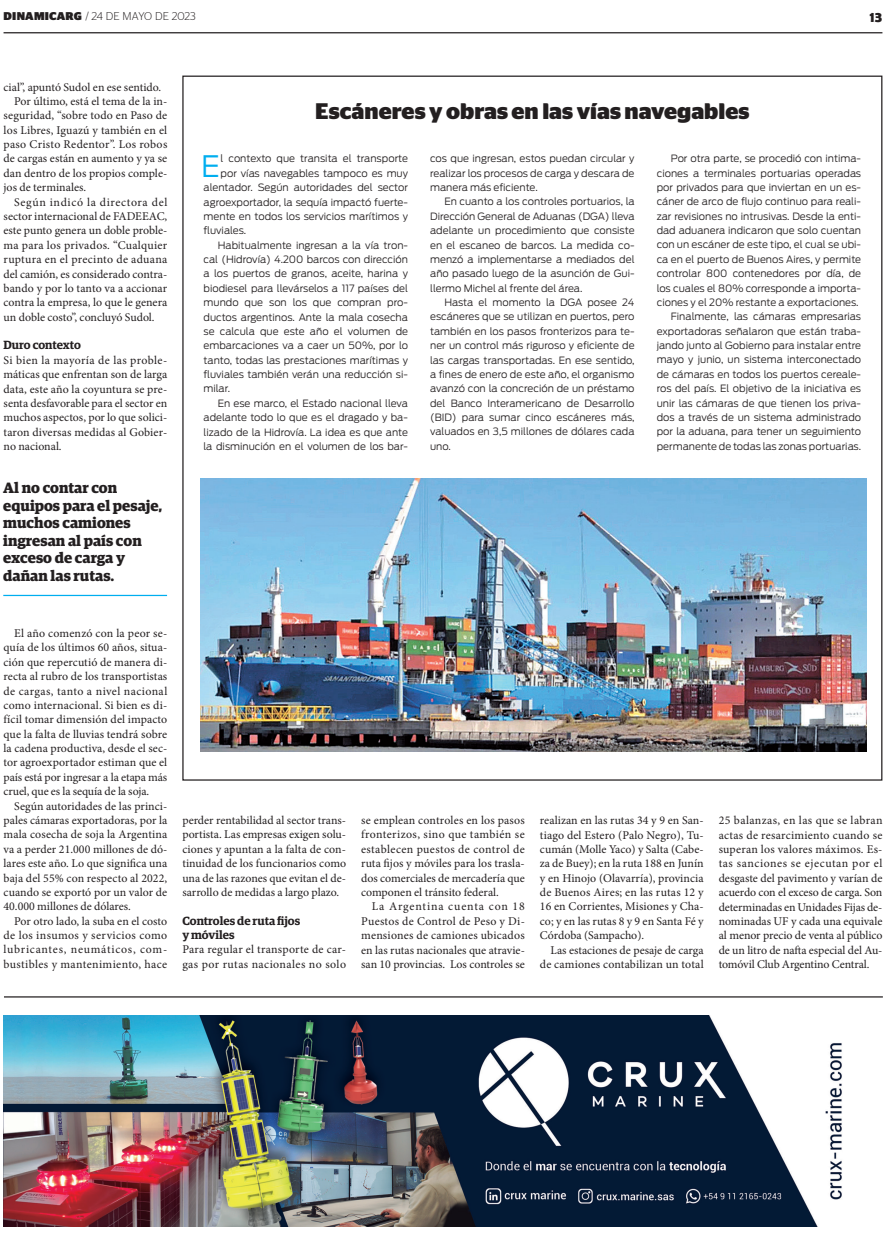
<style>
.page{position:relative;width:886px;height:1235px;background:#fff}
.page>*{position:absolute;margin:0;border:0;box-sizing:border-box;transform-origin:0 0}
.t1{font:300 29.38px "Antenna";color:#00aeef}
.t2{font:700 22.5px "Stag Sans";color:#231f20}
.t3{font:700 15px/17.5px "Guardian Egyp";color:#231f20}
.t4{font:700 15px "Berlin Sans FB Demi";color:#231f20}
.t5{font:11.88px/14.4px "Minion Pro";color:#231f20;text-align:justify}
.t6{font:11.88px/14.4px "Minion Pro";letter-spacing:.025em;color:#231f20}
.t7{font:600 11.88px/14.4px "Guardian Egyp";color:#231f20}
.t8{font:11.88px "Minion Pro";letter-spacing:.05em;color:#231f20}
.t9{font:300 11.25px "Stag Sans";color:#231f20}
.t10{font:300 10px/14.4px "Antenna";color:#231f20;text-align:justify}
.s1{font-weight:900}
</style>
<div class="page">
<hr style="left:4px;top:32px;width:878px;height:1px;background:#231f20">
<img style="left:4px;top:1015px;width:838px;height:211px">
<hr style="left:4px;top:996px;width:878px;height:1px;background:#231f20">
<img style="left:200px;top:479px;width:665px;height:273px">
<hr style="left:3px;top:595px;width:164px;height:1px;background:#00aeef">
<p class="t9" style="left:4px;top:10px;width:193px"><span class="s1">DINAMICARG</span> / 24 DE MAYO DE 2023</p>
<p class="t4" style="left:869px;top:9px;width:14px">13</p>
<p class="t5" style="left:4px;top:80px;width:159px">cial”, apuntó Sudol en ese sentido.</p>
<p class="t5" style="left:14px;top:94px;width:154px">Por último, está el tema de la in-</p>
<p class="t5" style="left:4px;top:108px;width:165px">seguridad, “sobre todo en Paso de</p>
<p class="t5" style="left:4px;top:123px;width:165px">los Libres, Iguazú y también en el</p>
<p class="t6" style="left:4px;top:137px;width:165px">paso Cristo Redentor”. Los robos</p>
<p class="t5" style="left:4px;top:152px;width:165px">de cargas están en aumento y ya se</p>
<p class="t5" style="left:4px;top:166px;width:165px">dan dentro de los propios comple-</p>
<p class="t5" style="left:4px;top:180px;width:84px">jos de terminales.</p>
<p class="t8" style="left:14px;top:194px;width:155px">Según indicó la directora del</p>
<p class="t5" style="left:4px;top:209px;width:165px">sector internacional de FADEEAC,</p>
<p class="t5" style="left:4px;top:223px;width:165px">este punto genera un doble proble-</p>
<p class="t6" style="left:4px;top:238px;width:165px">ma para los privados. “Cualquier</p>
<p class="t6" style="left:4px;top:252px;width:165px">ruptura en el precinto de aduana</p>
<p class="t5" style="left:4px;top:267px;width:165px">del camión, es considerado contra-</p>
<p class="t5" style="left:4px;top:281px;width:165px">bando y por lo tanto va a accionar</p>
<p class="t5" style="left:4px;top:295px;width:165px">contra la empresa, lo que le genera</p>
<p class="t5" style="left:4px;top:310px;width:152px">un doble costo”, concluyó Sudol.</p>
<p class="t7" style="left:4px;top:337px;width:79px">Duro contexto</p>
<p class="t5" style="left:4px;top:353px;width:165px">Si bien la mayoría de las proble&shy;máticas que enfrentan son de larga data, este año la coyuntura se pre&shy;senta desfavorable para el sector en muchos aspectos, por lo que solici&shy;taron diversas medidas al Gobier&shy;no nacional.</p>
<p class="t3" style="left:3px;top:478px;width:160px">Al no contar con equipos para el pesaje, muchos camiones ingresan al país con exceso de carga y dañan las rutas.</p>
<h2 class="t2" style="left:315px;top:99px;width:435px">Escáneres y obras en las vías navegables</h2>
<h1 class="t1" style="left:201px;top:149px;width:20px">E</h1>
<p class="t10" style="left:220px;top:152px;width:189px">l contexto que transita el transporte</p>
<p class="t10" style="left:220px;top:166px;width:189px">por vías navegables tampoco es muy</p>
<p class="t10" style="left:203px;top:180px;width:206px">alentador. Según autoridades del sector</p>
<p class="t10" style="left:203px;top:195px;width:206px">agroexportador, la sequía impactó fuerte-</p>
<p class="t10" style="left:203px;top:209px;width:206px">mente en todos los servicios marítimos y</p>
<p class="t10" style="left:203px;top:223px;width:44px">fluviales.</p>
<p class="t10" style="left:218px;top:238px;width:192px">Habitualmente ingresan a la vía tron-</p>
<p class="t10" style="left:203px;top:252px;width:206px">cal (Hidrovía) 4.200 barcos con dirección</p>
<p class="t10" style="left:203px;top:267px;width:206px">a los puertos de granos, aceite, harina y</p>
<p class="t10" style="left:203px;top:281px;width:206px">biodiesel para llevárselos a 117 países del</p>
<p class="t10" style="left:203px;top:295px;width:206px">mundo que son los que compran pro-</p>
<p class="t10" style="left:203px;top:310px;width:206px">ductos argentinos. Ante la mala cosecha</p>
<p class="t10" style="left:203px;top:324px;width:206px">se calcula que este año el volumen de</p>
<p class="t10" style="left:203px;top:338px;width:206px">embarcaciones va a caer un 50%, por lo</p>
<p class="t10" style="left:203px;top:353px;width:206px">tanto, todas las prestaciones marítimas y</p>
<p class="t10" style="left:203px;top:367px;width:206px">fluviales también verán una reducción si-</p>
<p class="t10" style="left:203px;top:382px;width:28px">milar.</p>
<p class="t10" style="left:218px;top:396px;width:192px">En ese marco, el Estado nacional lleva</p>
<p class="t10" style="left:203px;top:410px;width:206px">adelante todo lo que es el dragado y ba-</p>
<p class="t10" style="left:203px;top:425px;width:206px">lizado de la Hidrovía. La idea es que ante</p>
<p class="t10" style="left:203px;top:439px;width:206px">la disminución en el volumen de los bar-</p>
<p class="t10" style="left:430px;top:152px;width:206px">cos que ingresan, estos puedan circular y realizar los procesos de carga y descara de manera más eficiente.</p>
<p class="t10" style="left:430px;top:195px;width:206px;text-indent:14px">En cuanto a los controles portuarios, la Dirección General de Aduanas (DGA) lleva adelante un procedimiento que consiste en el escaneo de barcos. La medida co&shy;menzó a implementarse a mediados del año pasado luego de la asunción de Gui&shy;llermo Michel al frente del área.</p>
<p class="t10" style="left:430px;top:295px;width:206px;text-indent:14px">Hasta el momento la DGA posee 24 escáneres que se utilizan en puertos, pero también en los pasos fronterizos para te&shy;ner un control más riguroso y eficiente de las cargas transportadas. En ese sentido, a fines de enero de este año, el organismo avanzó con la concreción de un préstamo del Banco Interamericano de Desarrollo (BID) para sumar cinco escáneres más, valuados en 3,5 millones de dólares cada uno.</p>
<p class="t10" style="left:656px;top:151px;width:206px;text-align:right">Por otra parte, se procedió con intima&shy;ciones a terminales portuarias operadas por privados para que inviertan en un es&shy;cáner de arco de flujo continuo para reali&shy;zar revisiones no intrusivas. Desde la enti&shy;dad aduanera indicaron que solo cuentan con un escáner de este tipo, el cual se ubi&shy;ca en el puerto de Buenos Aires, y permite controlar 800 contenedores por día, de los cuales el 80% corresponde a importa&shy;ciones y el 20% restante a exportaciones.<br>Finalmente, las cámaras empresarias exportadoras señalaron que están traba&shy;jando junto al Gobierno para instalar entre mayo y junio, un sistema interconectado de cámaras en todos los puertos cereale&shy;ros del país. El objetivo de la iniciativa es unir las cámaras de que tienen los priva&shy;dos a través de un sistema administrado por la aduana, para tener un seguimiento permanente de todas las zonas portuarias.</p>
<p class="t5" style="left:4px;top:626px;width:165px;text-indent:11px">El año comenzó con la peor se&shy;quía de los últimos 60 años, situa&shy;ción que repercutió de manera di&shy;recta al rubro de los transportistas de cargas, tanto a nivel nacional como internacional. Si bien es di&shy;fícil tomar dimensión del impacto que la falta de lluvias tendrá sobre la cadena productiva, desde el sec&shy;tor agroexportador estiman que el país está por ingresar a la etapa más cruel, que es la sequía de la soja.</p>
<p class="t5" style="left:4px;top:799px;width:165px;text-indent:11px">Según autoridades de las princi&shy;pales cámaras exportadoras, por la mala cosecha de soja la Argentina va a perder 21.000 millones de dó&shy;lares este año. Lo que significa una baja del 55% con respecto al 2022, cuando se exportó por un valor de 40.000 millones de dólares.</p>
<p class="t5" style="left:4px;top:914px;width:165px;text-indent:11px">Por otro lado, la suba en el costo de los insumos y servicios como lubricantes, neumáticos, com&shy;bustibles y mantenimiento, hace</p>
<p class="t5" style="left:182px;top:813px;width:165px">perder rentabilidad al sector trans&shy;portista. Las empresas exigen solu&shy;ciones y apuntan a la falta de con&shy;tinuidad de los funcionarios como una de las razones que evitan el de&shy;sarrollo de medidas a largo plazo.</p>
<p class="t7" style="left:182px;top:912px;width:119px">Controles de ruta fijos y móviles</p>
<p class="t6" style="left:182px;top:942px;width:165px">Para regular el transporte de car&shy;gas por rutas nacionales no solo</p>
<p class="t5" style="left:361px;top:813px;width:165px">se emplean controles en los pasos fronterizos, sino que también se establecen puestos de control de ruta fijos y móviles para los trasla&shy;dos comerciales de mercadería que componen el tránsito federal.</p>
<p class="t5" style="left:361px;top:899px;width:165px;text-indent:11px">La Argentina cuenta con 18<br>Puestos de Control de Peso y Di&shy;mensiones de camiones ubicados en las rutas nacionales que atravie&shy;san 10 provincias. Los controles se</p>
<p class="t5" style="left:539px;top:813px;width:165px">realizan en las rutas 34 y 9 en San&shy;tiago del Estero (Palo Negro), Tu&shy;cumán (Molle Yaco) y Salta (Cabe&shy;za de Buey); en la ruta 188 en Junín y en Hinojo (Olavarría), provincia de Buenos Aires; en las rutas 12 y 16 en Corrientes, Misiones y Cha&shy;co; y en las rutas 8 y 9 en Santa Fé y Córdoba (Sampacho).</p>
<p class="t5" style="left:539px;top:943px;width:165px;text-align:right">Las estaciones de pesaje de carga de camiones contabilizan un total</p>
<p class="t5" style="left:718px;top:813px;width:165px">25 balanzas, en las que se labran actas de resarcimiento cuando se superan los valores máximos. Es&shy;tas sanciones se ejecutan por el desgaste del pavimento y varían de acuerdo con el exceso de carga. Son determinadas en Unidades Fijas de&shy;nominadas UF y cada una equivale al menor precio de venta al público de un litro de nafta especial del Au&shy;tomóvil Club Argentino Central.</p>
</div>
